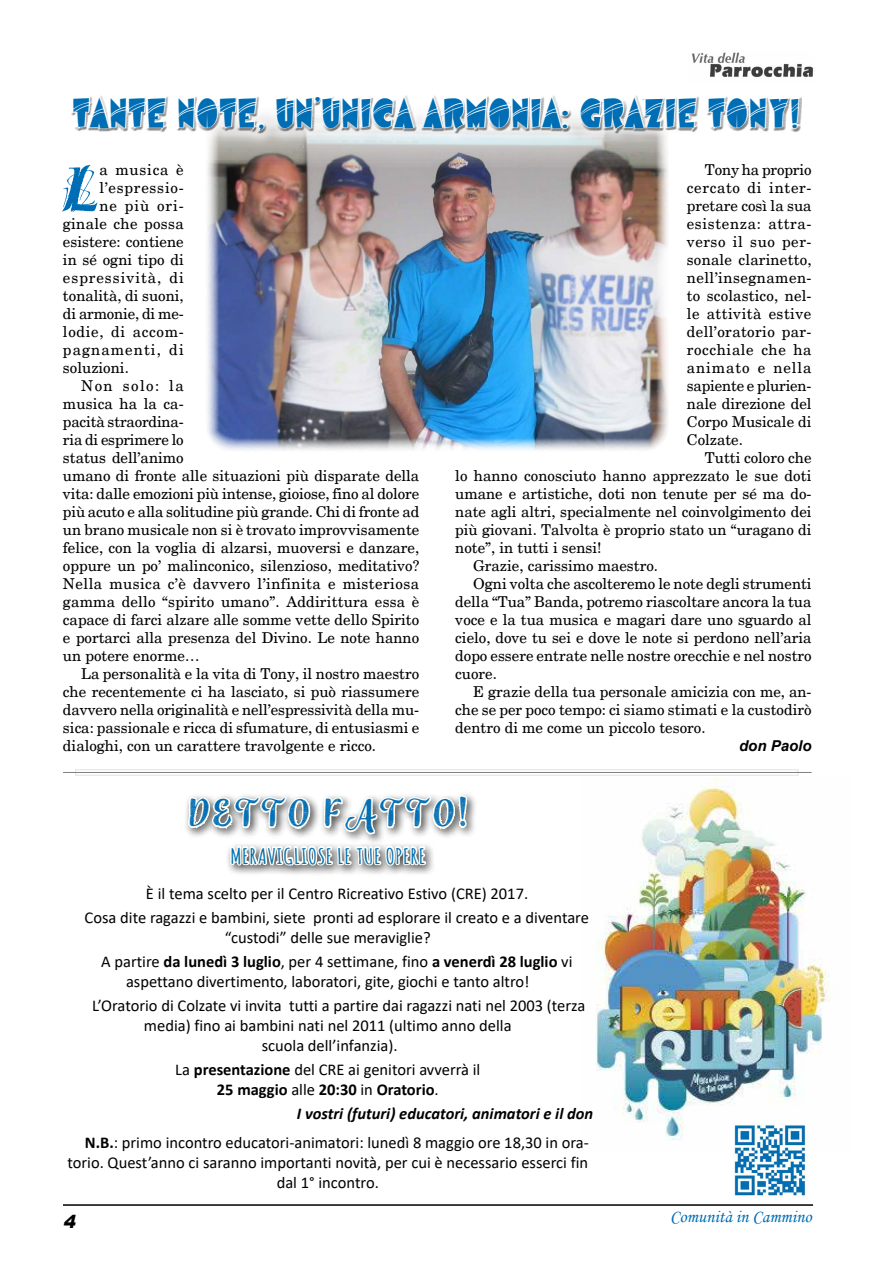
<style>
.page{position:relative;width:893px;height:1263px;background:#fff}
.page>*{position:absolute;margin:0;border:0;box-sizing:border-box;transform-origin:0 0}
.t1{font:68.55px "Hazel Let Plain";color:#006eb4}
.t2{font:45px "Wreath Hal Med";letter-spacing:.06em;color:#006eb4}
.t3{font:40.05px "Airmole Stripe";letter-spacing:.06em;color:#006eb4;scale:.79 1}
.t4{font:700 21px "Amatic";letter-spacing:.06em;color:#006eb4;scale:1.22 1}
.t5{font:18px "Monotype Corsiva";color:#006eb4}
.t6{font:italic 900 18px "Arial";color:#000}
.t7{font:16.5px/24.3px "Calibri";color:#000;text-align:center}
.t8{font:15px/18px "New Century Schlbk";color:#000;text-align:justify}
.t9{font:15px "New Century Schlbk";letter-spacing:.03em;color:#000}
.t10{font:15px "New Century Schlbk";letter-spacing:.065em;color:#000}
.t11{font:15px "New Century Schlbk";letter-spacing:.02em;color:#000}
.t12{font:15px "New Century Schlbk";letter-spacing:.045em;color:#000}
.t13{font:15px "New Century Schlbk";letter-spacing:.07em;color:#000}
.t14{font:15px "New Century Schlbk";letter-spacing:.05em;color:#000}
.t15{font:15px "New Century Schlbk";letter-spacing:.095em;color:#000}
.t16{font:italic 700 15px "Arial";color:#000}
.s1{font-weight:700}
.s2{font-weight:700;font-style:italic}
</style>
<div class="page">
<hr style="left:63px;top:1204px;width:750px;height:2px;background:#000">
<img style="left:800px;top:63px;width:14px;height:14px">
<img style="left:596px;top:777px;width:235px;height:366px">
<div style="left:184px;top:791px;width:294px;height:85px;background:#000;opacity:.75"></div>
<svg style="left:186px;top:791px;width:283px;height:85px"></svg>
<img style="left:207px;top:147px;width:461px;height:303px">
<div style="left:75px;top:769px;width:724px;height:7px;border:1px solid #e6e6e6"></div>
<hr style="left:63px;top:772px;width:749px;height:1px;background:#808080">
<div style="left:69px;top:95px;width:733px;height:39px;background:#000;opacity:.75"></div>
<svg style="left:69px;top:95px;width:98px;height:39px"></svg>
<svg style="left:177px;top:95px;width:90px;height:75px"></svg>
<svg style="left:275px;top:95px;width:141px;height:85px"></svg>
<svg style="left:422px;top:52px;width:378px;height:142px"></svg>
<img style="left:734px;top:1124px;width:73px;height:73px">
<h3 class="t3" style="left:73px;top:90px;width:920px">TANTE NOTE, UN’UNICA ARMONIA: GRAZIE TONY!</h3>
<h1 class="t1" style="left:63px;top:151px;width:38px">L</h1>
<p class="t8" style="left:99px;top:161px;width:86px">a musica è</p>
<p class="t14" style="left:99px;top:178px;width:86px">l’espressio-</p>
<p class="t8" style="left:99px;top:197px;width:86px">ne più ori-</p>
<p class="t11" style="left:63px;top:214px;width:122px">ginale che possa</p>
<p class="t8" style="left:63px;top:233px;width:122px">esistere: contiene</p>
<p class="t8" style="left:63px;top:251px;width:122px">in sé ogni tipo di</p>
<p class="t10" style="left:63px;top:268px;width:122px">espressività, di</p>
<p class="t8" style="left:63px;top:287px;width:122px">tonalità, di suoni,</p>
<p class="t8" style="left:63px;top:305px;width:122px">di armonie, di me-</p>
<p class="t12" style="left:63px;top:322px;width:122px">lodie, di accom-</p>
<p class="t13" style="left:63px;top:340px;width:122px">pagnamenti, di</p>
<p class="t8" style="left:63px;top:359px;width:67px">soluzioni.</p>
<p class="t15" style="left:81px;top:376px;width:104px">Non solo: la</p>
<p class="t8" style="left:63px;top:395px;width:122px">musica ha la ca-</p>
<p class="t8" style="left:63px;top:413px;width:122px">pacità straordina-</p>
<p class="t8" style="left:63px;top:431px;width:122px">ria di esprimere lo</p>
<p class="t8" style="left:63px;top:449px;width:122px">status dell’animo</p>
<p class="t8" style="left:63px;top:467px;width:358px">umano di fronte alle situazioni più disparate della</p>
<p class="t8" style="left:63px;top:485px;width:358px">vita: dalle emozioni più intense, gioiose, fino al dolore</p>
<p class="t8" style="left:63px;top:503px;width:358px">più acuto e alla solitudine più grande. Chi di fronte ad</p>
<p class="t8" style="left:63px;top:521px;width:358px">un brano musicale non si è trovato improvvisamente</p>
<p class="t8" style="left:63px;top:539px;width:358px">felice, con la voglia di alzarsi, muoversi e danzare,</p>
<p class="t8" style="left:63px;top:557px;width:358px">oppure un po’ malinconico, silenzioso, meditativo?</p>
<p class="t9" style="left:63px;top:574px;width:358px">Nella musica c’è davvero l’infinita e misteriosa</p>
<p class="t8" style="left:63px;top:593px;width:358px">gamma dello “spirito umano”. Addirittura essa è</p>
<p class="t8" style="left:63px;top:611px;width:358px">capace di farci alzare alle somme vette dello Spirito</p>
<p class="t8" style="left:63px;top:629px;width:358px">e portarci alla presenza del Divino. Le note hanno</p>
<p class="t8" style="left:63px;top:647px;width:138px">un potere enorme…</p>
<p class="t8" style="left:81px;top:665px;width:340px">La personalità e la vita di Tony, il nostro maestro</p>
<p class="t8" style="left:63px;top:683px;width:358px">che recentemente ci ha lasciato, si può riassumere</p>
<p class="t8" style="left:63px;top:701px;width:358px">davvero nella originalità e nell’espressività della mu-</p>
<p class="t8" style="left:63px;top:719px;width:358px">sica: passionale e ricca di sfumature, di entusiasmi e</p>
<p class="t8" style="left:63px;top:737px;width:315px">dialoghi, con un carattere travolgente e ricco.</p>
<p class="t8" style="left:687px;top:161px;width:126px;text-indent:18px">Tony ha proprio cercato di inter&shy;pretare così la sua esistenza: attra&shy;verso il suo per&shy;sonale clarinetto, nell’insegnamen&shy;to scolastico, nel&shy;le attività estive dell’oratorio par&shy;rocchiale che ha animato e nella sapiente e plurien&shy;nale direzione del Corpo Musicale di Colzate.</p>
<p class="t8" style="left:705px;top:449px;width:108px">Tutti coloro che</p>
<p class="t8" style="left:455px;top:467px;width:358px">lo hanno conosciuto hanno apprezzato le sue doti</p>
<p class="t8" style="left:455px;top:485px;width:358px">umane e artistiche, doti non tenute per sé ma do-</p>
<p class="t8" style="left:455px;top:503px;width:358px">nate agli altri, specialmente nel coinvolgimento dei</p>
<p class="t8" style="left:455px;top:521px;width:358px">più giovani. Talvolta è proprio stato un “uragano di</p>
<p class="t8" style="left:455px;top:539px;width:148px">note”, in tutti i sensi!</p>
<p class="t8" style="left:473px;top:557px;width:186px">Grazie, carissimo maestro.</p>
<p class="t8" style="left:473px;top:575px;width:340px">Ogni volta che ascolteremo le note degli strumenti</p>
<p class="t8" style="left:455px;top:593px;width:358px">della “Tua” Banda, potremo riascoltare ancora la tua</p>
<p class="t8" style="left:455px;top:611px;width:358px">voce e la tua musica e magari dare uno sguardo al</p>
<p class="t8" style="left:455px;top:629px;width:358px">cielo, dove tu sei e dove le note si perdono nell’aria</p>
<p class="t8" style="left:455px;top:647px;width:358px">dopo essere entrate nelle nostre orecchie e nel nostro</p>
<p class="t8" style="left:455px;top:665px;width:43px">cuore.</p>
<p class="t8" style="left:473px;top:683px;width:340px">E grazie della tua personale amicizia con me, an-</p>
<p class="t8" style="left:455px;top:701px;width:358px">che se per poco tempo: ci siamo stimati e la custodirò</p>
<p class="t8" style="left:455px;top:719px;width:252px">dentro di me come un piccolo tesoro.</p>
<p class="t16" style="left:739px;top:735px;width:74px">don Paolo</p>
<h2 class="t2" style="left:188px;top:784px;width:281px">DETTO FATTO!</h2>
<h3 class="t4" style="left:231px;top:841px;width:161px">MERAVIGLIOSE LE TUE OPERE</h3>
<p class="t7" style="left:85px;top:881px;width:506px">È il tema scelto per il Centro Ricreativo Estivo (CRE) 2017.<br>Cosa dite ragazzi e bambini, siete pronti ad esplorare il creato e a diventare</p>
<p class="t7" style="left:101px;top:925px;width:473px;text-align:left;text-indent:124px">“custodi” delle sue meraviglie?<br>A partire <span class="s1">da lunedì 3 luglio</span>, per 4 settimane, fino <span class="s1">a venerdì 28 luglio</span> vi</p>
<p class="t7" style="left:92px;top:969px;width:495px;text-align:left;text-indent:34px">aspettano divertimento, laboratori, gite, giochi e tanto altro!<br>L’Oratorio di Colzate vi invita tutti a partire dai ragazzi nati nel 2003 (terza</p>
<p class="t7" style="left:144px;top:1015px;width:369px;line-height:19.8px">media) fino ai bambini nati nel 2011 (ultimo anno della scuola dell’infanzia).</p>
<p class="t7" style="left:175px;top:1059px;width:307px;line-height:19.8px">La <span class="s1">presentazione</span> del CRE ai genitori avverrà il<br><span class="s1">25 maggio</span> alle <span class="s1">20:30</span> in <span class="s1">Oratorio</span>.</p>
<p class="t7" style="left:85px;top:1099px;width:510px;line-height:28.8px;text-align:right"><span class="s2">I vostri (futuri) educatori, animatori e il don<br></span><span class="s1">N.B.</span>: primo incontro educatori-animatori: lunedì 8 maggio ore 18,30 in ora-</p>
<p class="t7" style="left:67px;top:1152px;width:522px;line-height:19.8px">torio. Quest’anno ci saranno importanti novità, per cui è necessario esserci fin dal 1° incontro.</p>
<p class="t6" style="left:64px;top:1210px;width:14px">4</p>
<p class="t5" style="left:670px;top:1206px;width:143px">Comunità in Cammino</p>
</div>
